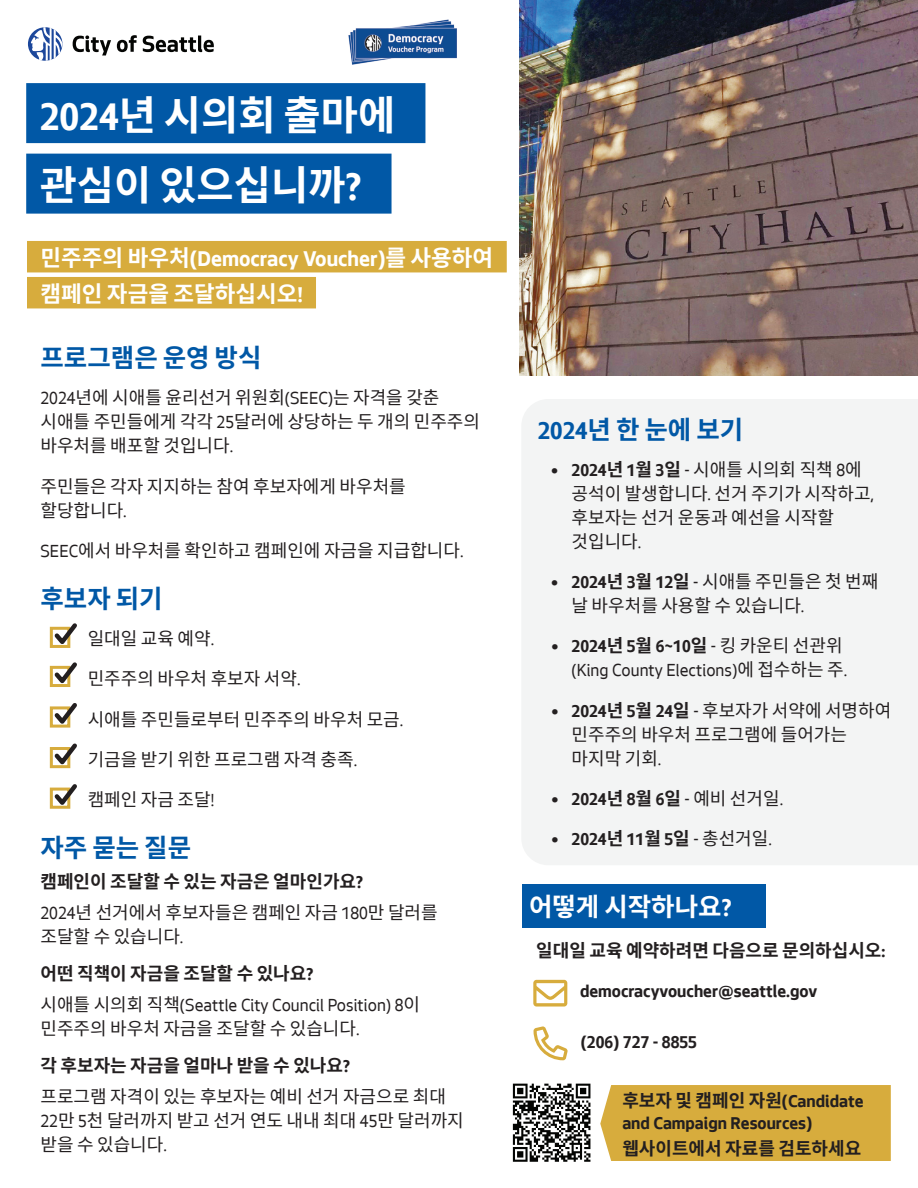
<style>
.page{position:relative;width:918px;height:1188px;background:#fff}
.page>*{position:absolute;margin:0;border:0;box-sizing:border-box;transform-origin:0 0}
.t1{font:700 40.5px/70.5px "Noto Sans CJ Kkr";color:#fff}
.t2{font:700 25.5px "Noto Sans CJ Kkr";color:#0158a6}
.t3{font:700 25.5px "Noto Sans CJ Kkr";color:#fff}
.t4{font:700 22.5px "Seattle Text";color:#fff}
.t5{font:700 22.5px "Noto Sans CJ Kkr";color:#fff}
.t6{font:18px/24px "Noto Sans CJ Kkr";color:#231f20}
.t7{font:700 18px/22.5px "Seattle Text";color:#231f20}
.t8{font:18px/24px "Seattle Text";color:#231f20;text-align:right}
.t9{font:700 18px/37.5px "Noto Sans CJ Kkr";color:#231f20}
.s1{font-family:"Seattle Text"}
.s2{font-family:"Noto Sans CJ Kkr"}
.s3{font-weight:700}
.s4{font-family:"Seattle Text";font-weight:700}
.s5{font-weight:400}
.s6{font-family:"Seattle Text";font-weight:400}
.s7{font-family:"Noto Sans CJ Kkr";font-weight:700}
.s8{font-family:"Noto Sans CJ Kkr";font-weight:400}
</style>
<div class="page">
<div style="left:522px;top:885px;width:243px;height:43px;background:#0158a6"></div>
<div style="left:600px;top:1085px;width:291px;height:76px;background:#d7ac3d"></div>
<div style="left:522px;top:399px;width:396px;height:466px;background:#f3f4f4"></div>
<img style="left:520px;top:0;width:398px;height:376px">
<svg style="left:73px;top:35px;width:38px;height:20px"></svg>
<svg style="left:117px;top:35px;width:20px;height:17px"></svg>
<svg style="left:143px;top:36px;width:71px;height:16px"></svg>
<svg style="left:28px;top:27px;width:35px;height:34px"></svg>
<img style="left:348px;top:20px;width:109px;height:45px">
<svg style="left:534px;top:1026px;width:34px;height:34px"></svg>
<svg style="left:533px;top:980px;width:34px;height:27px"></svg>
<div style="left:27px;top:241px;width:480px;height:31px;background:#d7ac3d"></div>
<div style="left:27px;top:277px;width:289px;height:31px;background:#d7ac3d"></div>
<div style="left:26px;top:83px;width:399px;height:60px;background:#0158a6"></div>
<div style="left:26px;top:154px;width:366px;height:60px;background:#0158a6"></div>
<div style="left:50px;top:627px;width:20px;height:21px;border:3px solid #d7ac3d"></div>
<svg style="left:51px;top:623px;width:26px;height:25px"></svg>
<div style="left:50px;top:666px;width:20px;height:21px;border:3px solid #d7ac3d"></div>
<svg style="left:51px;top:662px;width:26px;height:25px"></svg>
<div style="left:50px;top:706px;width:20px;height:22px;border:3px solid #d7ac3d"></div>
<svg style="left:51px;top:703px;width:26px;height:25px"></svg>
<div style="left:50px;top:747px;width:20px;height:21px;border:3px solid #d7ac3d"></div>
<svg style="left:51px;top:743px;width:26px;height:26px"></svg>
<div style="left:50px;top:788px;width:20px;height:21px;border:3px solid #d7ac3d"></div>
<svg style="left:51px;top:784px;width:26px;height:25px"></svg>
<img style="left:512px;top:1083px;width:79px;height:79px">
<h1 class="t1" style="left:40px;top:80px;width:357px"><span class="s1">2024</span>년 시의회 출마에 관심이 있으십니까<span class="s1">?</span></h1>
<p class="t4" style="left:40px;top:243px;width:454px"><span class="s2">민주주의 바우처</span>(Democracy Voucher)<span class="s2">를 사용하여</span></p>
<p class="t5" style="left:40px;top:281px;width:264px">캠페인 자금을 조달하십시오<span class="s1">!</span></p>
<h2 class="t2" style="left:40px;top:343px;width:223px">프로그램은 운영 방식</h2>
<p class="t6" style="left:40px;top:386px;width:441px"><span class="s1">2024</span>년에 시애틀 윤리선거 위원회<span class="s1">(SEEC)</span>는 자격을 갖춘 시애틀 주민들에게 각각 <span class="s1">25</span>달러에 상당하는 두 개의 민주주의 바우처를 배포할 것입니다<span class="s1">.</span></p>
<p class="t6" style="left:40px;top:474px;width:367px">주민들은 각자 지지하는 참여 후보자에게 바우처를 할당합니다<span class="s1">.</span></p>
<p class="t6" style="left:40px;top:539px;width:425px"><span class="s1">SEEC</span>에서 바우처를 확인하고 캠페인에 자금을 지급합니다<span class="s1">.</span></p>
<h2 class="t2" style="left:40px;top:584px;width:124px">후보자 되기</h2>
<p class="t6" style="left:88px;top:627px;width:128px">일대일 교육 예약<span class="s1">.</span></p>
<p class="t6" style="left:88px;top:667px;width:214px">민주주의 바우처 후보자 서약<span class="s1">.</span></p>
<p class="t6" style="left:88px;top:707px;width:317px">시애틀 주민들로부터 민주주의 바우처 모금<span class="s1">.</span></p>
<p class="t6" style="left:88px;top:748px;width:271px">기금을 받기 위한 프로그램 자격 충족<span class="s1">.</span></p>
<p class="t6" style="left:88px;top:788px;width:128px">캠페인 자금 조달<span class="s1">!</span></p>
<h2 class="t2" style="left:40px;top:833px;width:152px">자주 묻는 질문</h2>
<p class="t6" style="left:40px;top:866px;width:399px;line-height:30.8px"><span class="s3">캠페인이 조달할 수 있는 자금은 얼마인가요</span><span class="s4">?<br></span><span class="s1">2024</span>년 선거에서 후보자들은 캠페인 자금 <span class="s1">180</span>만 달러를</p>
<p class="t9" style="left:40px;top:918px;width:274px"><span class="s5">조달할 수 있습니다</span><span class="s6">.<br></span>어떤 직책이 자금을 조달할 수 있나요<span class="s1">?</span></p>
<p class="t8" style="left:40px;top:992px;width:381px"><span class="s2">시애틀 시의회 직책</span>(Seattle City Council Position) 8<span class="s2">이</span></p>
<p class="t6" style="left:40px;top:1010px;width:321px;line-height:37.5px">민주주의 바우처 자금을 조달할 수 있습니다<span class="s1">. </span><span class="s3">각 후보자는 자금을 얼마나 받을 수 있나요</span><span class="s4">?</span></p>
<p class="t6" style="left:40px;top:1085px;width:425px">프로그램 자격이 있는 후보자는 예비 선거 자금으로 최대<br><span class="s1">22</span>만 <span class="s1">5</span>천 달러까지 받고 선거 연도 내내 최대 <span class="s1">45</span>만 달러까지 받을 수 있습니다<span class="s1">.</span></p>
<h2 class="t2" style="left:538px;top:415px;width:207px"><span class="s1">2024</span>년 한 눈에 보기</h2>
<p class="t6" style="left:572px;top:458px;width:304px;text-indent:-20px"><span class="s4">• 2024</span><span class="s3">년</span> <span class="s4">1</span><span class="s3">월</span> <span class="s4">3</span><span class="s3">일</span> <span class="s1">-</span> 시애틀 시의회 직책 <span class="s1">8</span>에 공석이 발생합니다<span class="s1">.</span> 선거 주기가 시작하고<span class="s1">, </span>후보자는 선거 운동과 예선을 시작할 것입니다<span class="s1">.</span></p>
<p class="t6" style="left:572px;top:570px;width:308px;text-indent:-20px"><span class="s4">• 2024</span><span class="s3">년</span> <span class="s4">3</span><span class="s3">월</span> <span class="s4">12</span><span class="s3">일</span> <span class="s1">-</span> 시애틀 주민들은 첫 번째 날 바우처를 사용할 수 있습니다<span class="s1">.</span></p>
<p class="t8" style="left:551px;top:634px;width:297px"><span class="s3">• 2024</span><span class="s7">년</span> <span class="s3">5</span><span class="s7">월</span> <span class="s3">6~10</span><span class="s7">일</span> - <span class="s2">킹 카운티 선관위 </span>(King County Elections)<span class="s2">에 접수하는 주</span>.</p>
<p class="t6" style="left:572px;top:698px;width:321px;text-indent:-20px"><span class="s4">• 2024</span><span class="s3">년</span> <span class="s4">5</span><span class="s3">월</span> <span class="s4">24</span><span class="s3">일</span> <span class="s1">-</span> 후보자가 서약에 서명하여 민주주의 바우처 프로그램에 들어가는 마지막 기회<span class="s1">.</span></p>
<p class="t7" style="left:551px;top:787px;width:233px">• 2024<span class="s2">년</span> 8<span class="s2">월</span> 6<span class="s2">일</span> <span class="s5">-</span> <span class="s8">예비 선거일</span><span class="s5">.</span></p>
<p class="t7" style="left:551px;top:827px;width:222px">• 2024<span class="s2">년</span> 11<span class="s2">월</span> 5<span class="s2">일</span> <span class="s5">-</span> <span class="s8">총선거일</span><span class="s5">.</span></p>
<h2 class="t3" style="left:529px;top:892px;width:204px">어떻게 시작하나요<span class="s1">?</span></h2>
<p class="t9" style="left:536px;top:933px;width:351px">일대일 교육 예약하려면 다음으로 문의하십시오<span class="s1">:</span></p>
<p class="t7" style="left:580px;top:979px;width:239px">democracyvoucher@seattle.gov</p>
<p class="t7" style="left:581px;top:1029px;width:118px">(206) 727 - 8855</p>
<p class="t7" style="left:622px;top:1089px;width:243px"><span class="s2">후보자 및 캠페인 자원</span>(Candidate and Campaign Resources)</p>
<p class="t9" style="left:622px;top:1130px;width:240px">웹사이트에서 자료를 검토하세요</p>
</div>
